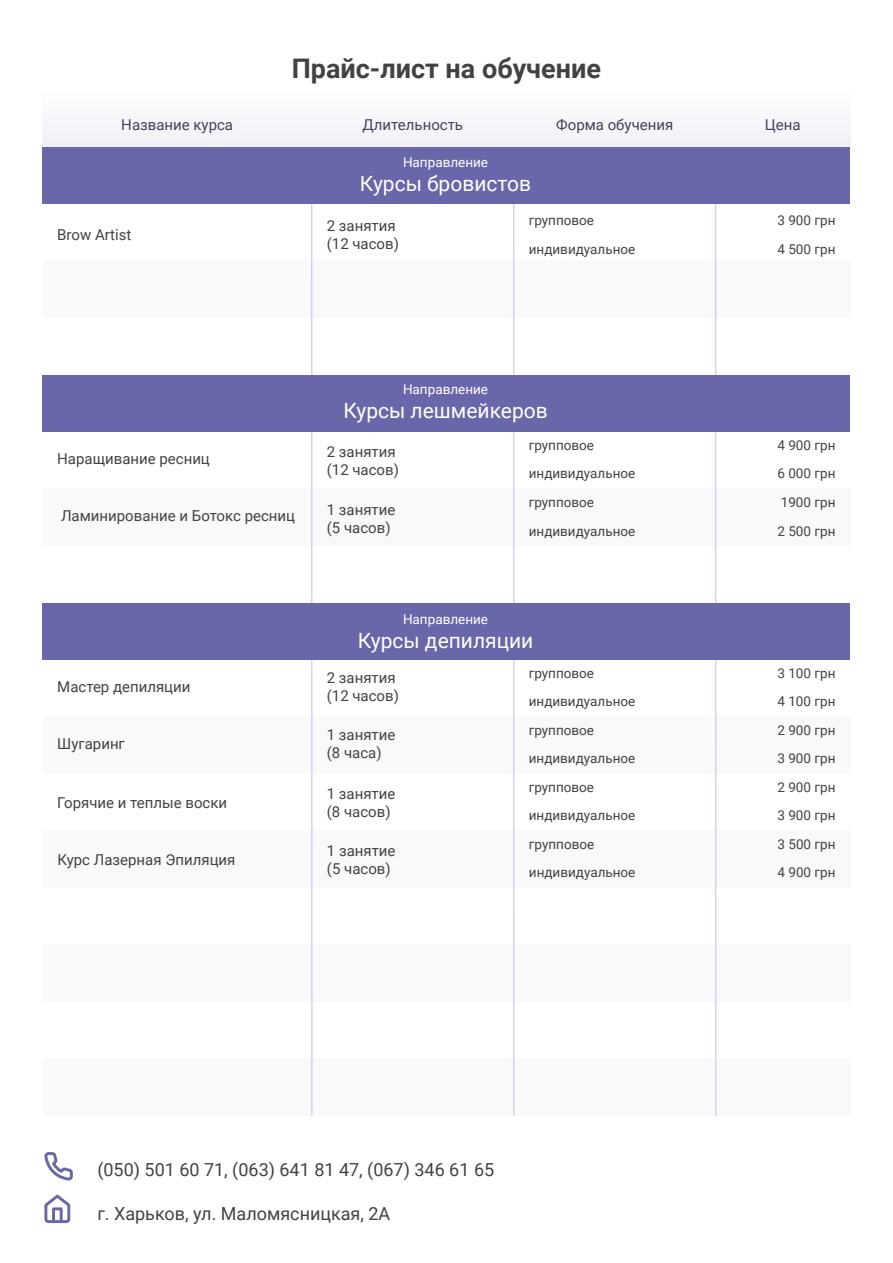
<style>
.page{position:relative;width:893px;height:1263px;background:#fff}
.page>*{position:absolute;margin:0;border:0;box-sizing:border-box;transform-origin:0 0}
.t1{font:700 27px "Roboto";color:#424242}
.t2{font:21px "Roboto";color:#fff}
.t3{font:18px "Roboto";color:#424242}
.t4{font:15px/18px "Roboto";color:#424242}
.t5{font:15px "Roboto";color:#434359}
.t6{font:13.5px/28.5px "Roboto";color:#424242}
.t7{font:13.5px "Roboto";color:#fff}
</style>
<div class="page">
<div style="left:43px;top:489px;width:807px;height:57px;background:#f9f9fb"></div>
<div style="left:43px;top:831px;width:807px;height:57px;background:#f9f9fb"></div>
<div style="left:43px;top:717px;width:807px;height:57px;background:#f9f9fb"></div>
<div style="left:43px;top:261px;width:807px;height:57px;background:#f9f9fb"></div>
<svg style="left:44px;top:1152px;width:29px;height:29px"></svg>
<svg style="left:44px;top:1194px;width:27px;height:30px"></svg>
<div style="left:52px;top:1207px;width:11px;height:16px;border:3px solid #6a66aa"></div>
<div style="left:43px;top:90px;width:807px;height:57px;background:#f7f7fa"></div>
<div style="left:43px;top:1059px;width:807px;height:57px;background:#f9f9fb"></div>
<div style="left:43px;top:945px;width:807px;height:57px;background:#f9f9fb"></div>
<div style="left:43px;top:147px;width:807px;height:57px;background:#6a66aa"></div>
<div style="left:43px;top:375px;width:807px;height:57px;background:#6a66aa"></div>
<div style="left:43px;top:603px;width:807px;height:57px;background:#6a66aa"></div>
<h1 class="t1" style="left:292px;top:50px;width:311px">Прайс-лист на обучение</h1>
<p class="t5" style="left:121px;top:114px;width:113px">Название курса</p>
<p class="t5" style="left:363px;top:114px;width:102px">Длительность</p>
<p class="t5" style="left:556px;top:114px;width:119px">Форма обучения</p>
<p class="t5" style="left:765px;top:114px;width:37px">Цена</p>
<p class="t7" style="left:403px;top:153px;width:87px">Направление</p>
<h2 class="t2" style="left:360px;top:169px;width:173px">Курсы бровистов</h2>
<p class="t4" style="left:57px;top:225px;width:76px">Brow Artist</p>
<p class="t4" style="left:327px;top:216px;width:74px">2 занятия (12 часов)</p>
<p class="t6" style="left:529px;top:206px;width:108px">групповое индивидуальное</p>
<p class="t6" style="left:777px;top:206px;width:60px">3 900 грн<br>4 500 грн</p>
<p class="t7" style="left:403px;top:380px;width:87px">Направление</p>
<h2 class="t2" style="left:343px;top:396px;width:206px">Курсы лешмейкеров</h2>
<p class="t4" style="left:57px;top:449px;width:154px">Наращивание ресниц</p>
<p class="t4" style="left:327px;top:442px;width:74px">2 занятия (12 часов)</p>
<p class="t4" style="left:61px;top:506px;width:236px">Ламинирование и Ботокс ресниц</p>
<p class="t4" style="left:327px;top:500px;width:70px">1 занятие (5 часов)</p>
<p class="t6" style="left:529px;top:430px;width:108px">групповое индивидуальное</p>
<p class="t6" style="left:777px;top:430px;width:60px">4 900 грн<br>6 000 грн</p>
<p class="t6" style="left:529px;top:487px;width:108px">групповое индивидуальное</p>
<p class="t6" style="left:777px;top:487px;width:60px">1900 грн<br>2 500 грн</p>
<p class="t7" style="left:403px;top:609px;width:87px">Направление</p>
<h2 class="t2" style="left:358px;top:626px;width:177px">Курсы депиляции</h2>
<p class="t4" style="left:57px;top:678px;width:135px">Мастер депиляции</p>
<p class="t4" style="left:327px;top:669px;width:74px">2 занятия (12 часов)</p>
<p class="t4" style="left:57px;top:735px;width:69px">Шугаринг</p>
<p class="t4" style="left:327px;top:726px;width:70px">1 занятие (8 часа)</p>
<p class="t4" style="left:57px;top:793px;width:171px">Горячие и теплые воски</p>
<p class="t4" style="left:327px;top:784px;width:70px">1 занятие (8 часов)</p>
<p class="t4" style="left:57px;top:850px;width:180px">Курс Лазерная Эпиляция</p>
<p class="t4" style="left:327px;top:841px;width:70px">1 занятие (5 часов)</p>
<p class="t6" style="left:529px;top:658px;width:108px">групповое индивидуальное</p>
<p class="t6" style="left:777px;top:658px;width:60px">3 100 грн<br>4 100 грн</p>
<p class="t6" style="left:529px;top:715px;width:108px">групповое индивидуальное групповое индивидуальное</p>
<p class="t6" style="left:777px;top:715px;width:60px;text-align:justify">2 900 грн 3 900 грн 2 900 грн 3 900 грн</p>
<p class="t6" style="left:529px;top:829px;width:108px">групповое индивидуальное</p>
<p class="t6" style="left:778px;top:829px;width:60px">3 500 грн<br>4 900 грн</p>
<h3 class="t3" style="left:97px;top:1157px;width:398px">(050) 501 60 71, (063) 641 81 47, (067) 346 61 65</h3>
<h3 class="t3" style="left:97px;top:1201px;width:295px">г. Харьков, ул. Маломясницкая, 2А</h3>
</div>
